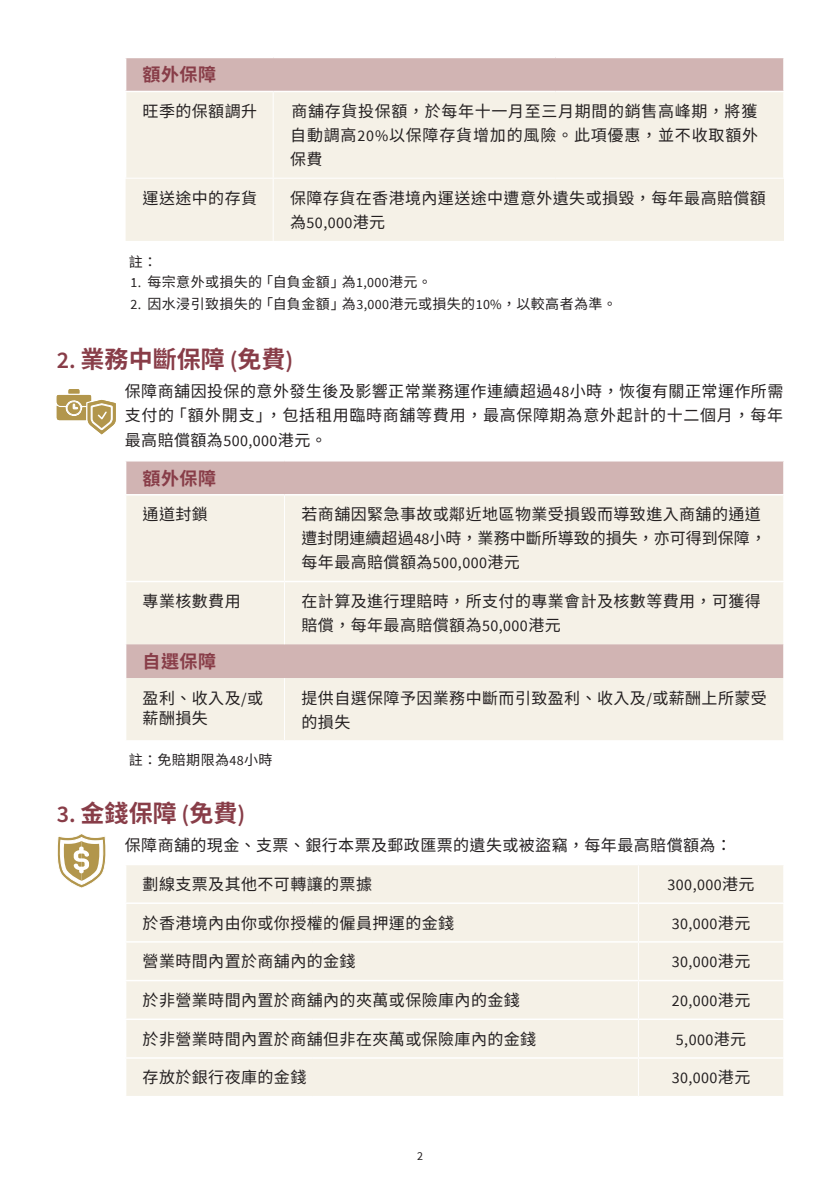
<style>
.page{position:relative;width:840px;height:1191px;background:#fff}
.page>*{position:absolute;margin:0;border:0;box-sizing:border-box;transform-origin:0 0}
.t1{font:700 24px "Source Han Sans TW";color:#883d48}
.t2{font:700 18px "Source Han Sans TW";letter-spacing:.025em;color:#883d48}
.t3{font:16px/24px "Source Han Sans TW";letter-spacing:.025em;color:#231f20}
.t4{font:16px "Source Sans Pro";letter-spacing:.025em;color:#231f20}
.t5{font:16px/25px "Source Han Sans TW";letter-spacing:.045em;color:#231f20}
.t6{font:16px/24px "Source Han Sans TW";color:#231f20}
.t7{font:14px "Source Han Sans TW";letter-spacing:.025em;color:#231f20}
.t8{font:12px "Source Sans Pro";color:#231f20}
.s1{font-family:"Source Sans Pro"}
.s2{font-family:"Source Sans Pro";font-weight:600}
.s3{font-family:"Source Han Sans TW"}
</style>
<div class="page">
<div style="left:125px;top:57px;width:658px;height:34px;background:#d1b4b3"></div>
<div style="left:126px;top:92px;width:657px;height:149px;background:#f5f1e7"></div>
<hr style="left:782px;top:92px;width:2px;height:86px;background:#fff">
<hr style="left:125px;top:57px;width:148px;height:1px;background:#fff">
<hr style="left:125px;top:58px;width:1px;height:33px;background:#fff">
<hr style="left:273px;top:57px;width:282px;height:1px;background:#fff">
<hr style="left:555px;top:57px;width:229px;height:1px;background:#fff">
<hr style="left:782px;top:58px;width:2px;height:33px;background:#fff">
<hr style="left:272px;top:92px;width:1px;height:86px;background:#fff">
<hr style="left:125px;top:178px;width:148px;height:1px;background:#fff">
<hr style="left:273px;top:178px;width:282px;height:1px;background:#fff">
<hr style="left:272px;top:179px;width:1px;height:62px;background:#fff">
<hr style="left:555px;top:178px;width:229px;height:1px;background:#fff">
<div style="left:126px;top:461px;width:656px;height:33px;background:#d1b4b3"></div>
<svg style="left:126px;top:495px;width:656px;height:245px;background:#f0e8df"></svg>
<hr style="left:284px;top:495px;width:1px;height:86px;background:#fff">
<hr style="left:284px;top:582px;width:1px;height:62px;background:#fff">
<hr style="left:284px;top:678px;width:1px;height:62px;background:#fff">
<hr style="left:125px;top:581px;width:159px;height:1px;background:#fff">
<hr style="left:284px;top:581px;width:500px;height:1px;background:#fff">
<div style="left:126px;top:865px;width:656px;height:231px;background:#f5f1e7"></div>
<hr style="left:125px;top:902px;width:188px;height:2px;background:#fff">
<hr style="left:313px;top:902px;width:325px;height:2px;background:#fff">
<hr style="left:638px;top:902px;width:146px;height:2px;background:#fff">
<hr style="left:125px;top:941px;width:188px;height:1px;background:#fff">
<hr style="left:313px;top:941px;width:325px;height:1px;background:#fff">
<hr style="left:638px;top:941px;width:146px;height:1px;background:#fff">
<hr style="left:125px;top:979px;width:188px;height:2px;background:#fff">
<hr style="left:313px;top:979px;width:325px;height:2px;background:#fff">
<hr style="left:638px;top:979px;width:146px;height:2px;background:#fff">
<hr style="left:125px;top:1018px;width:188px;height:2px;background:#fff">
<hr style="left:313px;top:1018px;width:325px;height:2px;background:#fff">
<hr style="left:638px;top:1018px;width:146px;height:2px;background:#fff">
<hr style="left:125px;top:1057px;width:188px;height:1px;background:#fff">
<hr style="left:313px;top:1057px;width:325px;height:1px;background:#fff">
<hr style="left:638px;top:1057px;width:146px;height:1px;background:#fff">
<hr style="left:637px;top:865px;width:1px;height:37px;background:#fff">
<hr style="left:637px;top:904px;width:1px;height:37px;background:#fff">
<hr style="left:637px;top:942px;width:1px;height:37px;background:#fff">
<hr style="left:637px;top:981px;width:1px;height:37px;background:#fff">
<hr style="left:637px;top:1020px;width:1px;height:37px;background:#fff">
<hr style="left:637px;top:1058px;width:1px;height:38px;background:#fff">
<svg style="left:57px;top:389px;width:59px;height:45px"></svg>
<svg style="left:57px;top:834px;width:49px;height:54px"></svg>
<p class="t2" style="left:142px;top:65px;width:75px">額外保障</p>
<p class="t3" style="left:142px;top:99px;width:116px">旺季的保額調升</p>
<p class="t3" style="left:290px;top:99px;width:469px">商舖存貨投保額，於每年十一月至三月期間的銷售高峰期，將獲自動調高<span class="s1">20%</span>以保障存貨增加的風險。此項優惠，並不收取額外</p>
<p class="t3" style="left:290px;top:147px;width:34px">保費</p>
<p class="t3" style="left:142px;top:186px;width:116px">運送途中的存貨</p>
<p class="t3" style="left:290px;top:186px;width:477px">保障存貨在香港境內運送途中遭意外遺失或損毀，每年最高賠償額為<span class="s1">50,000</span>港元</p>
<p class="t7" style="left:129px;top:253px;width:30px">註：</p>
<p class="t7" style="left:130px;top:273px;width:303px"><span class="s1">1.</span> 每宗意外或損失的「自負金額」為<span class="s1">1,000</span>港元。</p>
<p class="t7" style="left:130px;top:295px;width:487px"><span class="s1">2.</span> 因水浸引致損失的「自負金額」為<span class="s1">3,000</span>港元或損失的<span class="s1">10%</span>，以較高者為準。</p>
<p class="t1" style="left:57px;top:345px;width:238px"><span class="s2">2.</span> 業務中斷保障 <span class="s2">(</span>免費<span class="s2">)</span></p>
<p class="t3" style="left:125px;top:379px;width:659px">保障商舖因投保的意外發生後及影響正常業務運作連續超過<span class="s1">48</span>小時，恢復有關正常運作所需</p>
<p class="t3" style="left:125px;top:403px;width:148px">支付的「額外開支」</p>
<p class="t5" style="left:125px;top:403px;width:659px;text-indent:141px">，包括租用臨時商舖等費用，最高保障期為意外起計的十二個月，每年最高賠償額為<span class="s1">500,000</span>港元。</p>
<p class="t2" style="left:142px;top:468px;width:75px">額外保障</p>
<p class="t3" style="left:142px;top:503px;width:67px">通道封鎖</p>
<p class="t3" style="left:301px;top:503px;width:460px">若商舖因緊急事故或鄰近地區物業受損毀而導致進入商舖的通道</p>
<p class="t6" style="left:301px;top:527px;width:466px">遭封閉連續超過<span class="s1">48</span>小時，業務中斷所導致的損失，亦可得到保障，每年最高賠償額為<span class="s1">500,000</span>港元</p>
<p class="t3" style="left:142px;top:589px;width:100px">專業核數費用</p>
<p class="t3" style="left:301px;top:589px;width:460px">在計算及進行理賠時，所支付的專業會計及核數等費用，可獲得</p>
<p class="t3" style="left:301px;top:613px;width:260px">賠償，每年最高賠償額為<span class="s1">50,000</span>港元</p>
<p class="t2" style="left:142px;top:651px;width:75px">自選保障</p>
<p class="t3" style="left:142px;top:686px;width:122px">盈利、收入及<span class="s1">/</span>或</p>
<p class="t3" style="left:142px;top:706px;width:67px">薪酬損失</p>
<p class="t3" style="left:301px;top:686px;width:466px">提供自選保障予因業務中斷而引致盈利、收入及<span class="s1">/</span>或薪酬上所蒙受的損失</p>
<p class="t7" style="left:129px;top:752px;width:145px">註：免賠期限為<span class="s1">48</span>小時</p>
<p class="t1" style="left:57px;top:799px;width:190px"><span class="s2">3.</span> 金錢保障 <span class="s2">(</span>免費<span class="s2">)</span></p>
<p class="t3" style="left:125px;top:833px;width:608px">保障商舖的現金、支票、銀行本票及郵政匯票的遺失或被盜竊，每年最高賠償額為：</p>
<p class="t3" style="left:142px;top:872px;width:231px">劃線支票及其他不可轉讓的票據</p>
<p class="t4" style="left:667px;top:874px;width:88px">300,000<span class="s3">港元</span></p>
<p class="t3" style="left:142px;top:911px;width:313px">於香港境內由你或你授權的僱員押運的金錢</p>
<p class="t4" style="left:671px;top:913px;width:80px">30,000<span class="s3">港元</span></p>
<p class="t3" style="left:142px;top:949px;width:214px">營業時間內置於商舖內的金錢</p>
<p class="t4" style="left:671px;top:951px;width:80px">30,000<span class="s3">港元</span></p>
<p class="t3" style="left:142px;top:988px;width:378px">於非營業時間內置於商舖內的夾萬或保險庫內的金錢</p>
<p class="t4" style="left:671px;top:990px;width:80px">20,000<span class="s3">港元</span></p>
<p class="t3" style="left:142px;top:1027px;width:395px">於非營業時間內置於商舖但非在夾萬或保險庫內的金錢</p>
<p class="t4" style="left:675px;top:1029px;width:72px">5,000<span class="s3">港元</span></p>
<p class="t3" style="left:142px;top:1065px;width:165px">存放於銀行夜庫的金錢</p>
<p class="t4" style="left:671px;top:1068px;width:80px">30,000<span class="s3">港元</span></p>
<p class="t8" style="left:417px;top:1148px;width:7px">2</p>
</div>
